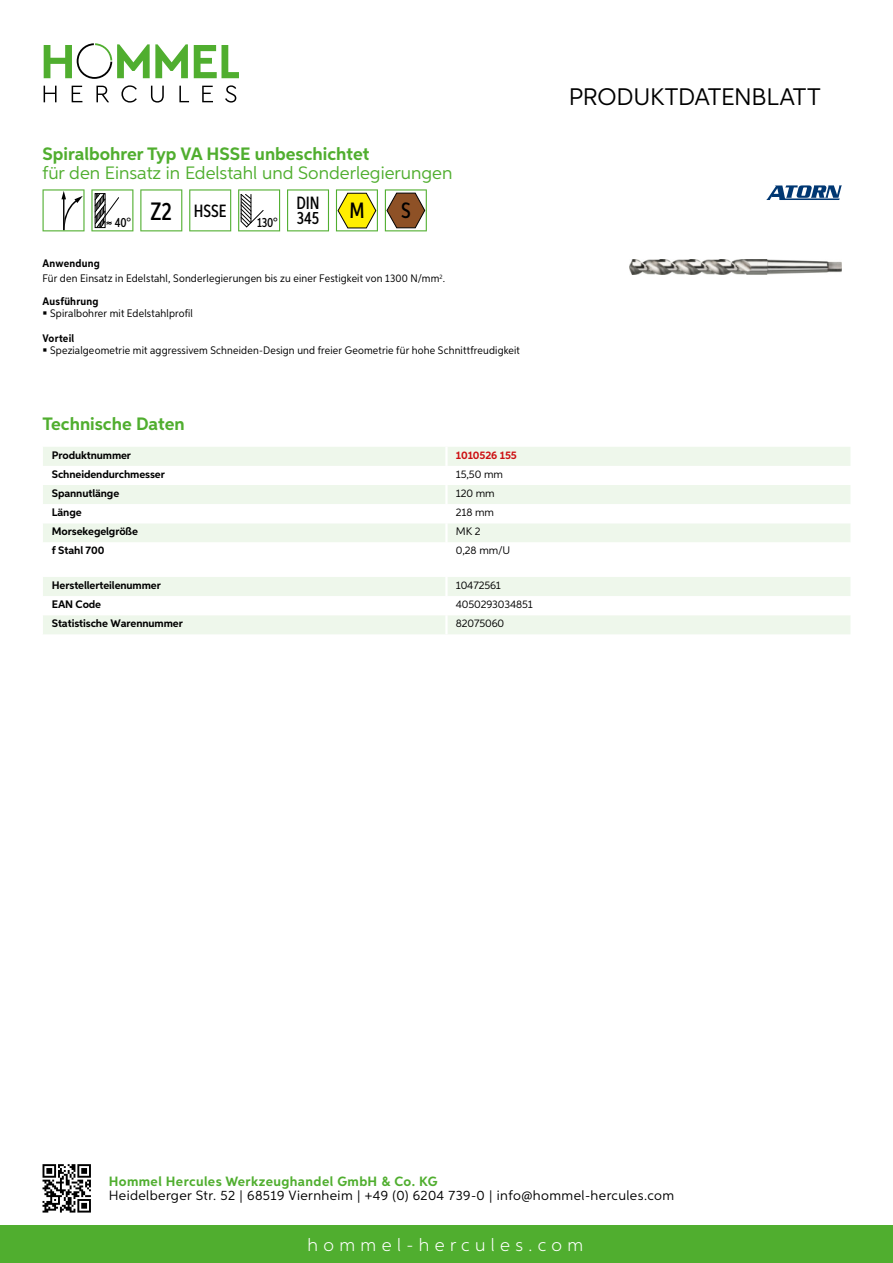
<style>
.page{position:relative;width:893px;height:1263px;background:#fff}
.page>*{position:absolute;margin:0;border:0;box-sizing:border-box;transform-origin:0 0}
.t1{font:24px "Aspira";letter-spacing:-.01em;color:#000}
.t2{font:500 22.2px "Aspira XX Nar";color:#000}
.t3{font:700 18px "Aspira";color:#50ae2f}
.t4{font:18px "Aspira";color:#50ae2f}
.t5{font:300 18px "Aspira";letter-spacing:.3em;color:#fff}
.t6{font:500 17.85px/14.9px "Aspira XX Nar";color:#000}
.t7{font:13.5px "Aspira";letter-spacing:.03em;color:#000}
.t8{font:700 13.5px "Aspira";letter-spacing:.03em;color:#50ae2f}
.t9{font:500 13.35px "Aspira XX Nar";color:#000}
.t10{font:10.95px/15.1px "Aspira Nar";letter-spacing:.015em;color:#000}
.t11{font:700 10.95px "Aspira";letter-spacing:-.01em;color:#000}
.t12{font:10.95px "Aspira";letter-spacing:-.01em;color:#000}
.t13{font:700 10.95px "Aspira Nar";letter-spacing:.02em;color:#000}
.t14{font:700 10.95px "Aspira";letter-spacing:-.01em;color:#cd1013}
.s1{font-size:25.2px}
.s2{font-weight:700}
</style>
<div class="page">
<div style="left:0;top:1226px;width:893px;height:37px;background:#50ae2f"></div>
<svg style="left:43px;top:1164px;width:48px;height:48px"></svg>
<svg style="left:194px;top:45px;width:45px;height:33px"></svg>
<svg style="left:44px;top:43px;width:144px;height:36px"></svg>
<svg style="left:44px;top:86px;width:13px;height:16px"></svg>
<svg style="left:72px;top:86px;width:10px;height:16px"></svg>
<svg style="left:96px;top:86px;width:13px;height:16px"></svg>
<svg style="left:121px;top:85px;width:16px;height:18px"></svg>
<svg style="left:151px;top:86px;width:13px;height:17px"></svg>
<svg style="left:179px;top:86px;width:10px;height:16px"></svg>
<svg style="left:202px;top:86px;width:11px;height:16px"></svg>
<svg style="left:225px;top:85px;width:11px;height:18px"></svg>
<div style="left:43px;top:447px;width:807px;height:19px;background:#eef7eb"></div>
<svg style="left:43px;top:485px;width:807px;height:57px;fill:#eef7eb"></svg>
<hr style="left:445px;top:447px;width:3px;height:19px;background:#fff">
<hr style="left:445px;top:485px;width:3px;height:19px;background:#fff">
<hr style="left:445px;top:504px;width:3px;height:19px;background:#fff">
<hr style="left:445px;top:523px;width:3px;height:19px;background:#fff">
<svg style="left:43px;top:577px;width:807px;height:57px"></svg>
<hr style="left:445px;top:615px;width:3px;height:19px;background:#fff">
<svg style="left:43px;top:189px;width:42px;height:42px"></svg>
<svg style="left:91px;top:189px;width:42px;height:42px"></svg>
<svg style="left:140px;top:189px;width:42px;height:42px"></svg>
<svg style="left:189px;top:189px;width:42px;height:42px"></svg>
<svg style="left:238px;top:189px;width:42px;height:42px"></svg>
<svg style="left:287px;top:189px;width:42px;height:42px"></svg>
<svg style="left:336px;top:189px;width:42px;height:42px"></svg>
<svg style="left:385px;top:189px;width:42px;height:42px"></svg>
<img style="left:629px;top:259px;width:213px;height:16px">
<svg style="left:766px;top:185px;width:76px;height:15px"></svg>
<h3 class="t3" style="left:43px;top:142px;width:329px">Spiralbohrer Typ VA HSSE unbeschichtet</h3>
<h3 class="t4" style="left:43px;top:162px;width:411px">für den Einsatz in Edelstahl und Sonderlegierungen</h3>
<h3 class="t6" style="left:115px;top:203px;width:113px"><sub>40°</sub> <span class="s1">Z2</span> HSSE</h3>
<p class="t9" style="left:257px;top:215px;width:22px">130°</p>
<h3 class="t6" style="left:296px;top:196px;width:25px">DIN<br>345</h3>
<h2 class="t2" style="left:349px;top:197px;width:17px">M</h2>
<h2 class="t2" style="left:401px;top:197px;width:11px">S</h2>
<p class="t10" style="left:43px;top:256px;width:404px"><span class="s2">Anwendung<br></span>Für den Einsatz in Edelstahl, Sonderlegierungen bis zu einer Festigkeit von 1300 N/mm<sup>2</sup>.</p>
<p class="t13" style="left:43px;top:294px;width:58px">Ausführung</p>
<p class="t10" style="left:50px;top:306px;width:144px">Spiralbohrer mit Edelstahlprofil</p>
<p class="t13" style="left:43px;top:331px;width:33px">Vorteil</p>
<p class="t10" style="left:50px;top:343px;width:471px">Spezialgeometrie mit aggressivem Schneiden-Design und freier Geometrie für hohe Schnittfreudigkeit</p>
<h3 class="t3" style="left:43px;top:413px;width:144px">Technische Daten</h3>
<p class="t11" style="left:52px;top:448px;width:81px">Produktnummer</p>
<p class="t14" style="left:456px;top:448px;width:63px">1010526 155</p>
<p class="t11" style="left:52px;top:467px;width:115px">Schneidendurchmesser</p>
<p class="t12" style="left:456px;top:467px;width:49px">15,50 mm</p>
<p class="t11" style="left:52px;top:486px;width:69px">Spannutlänge</p>
<p class="t12" style="left:456px;top:486px;width:40px">120 mm</p>
<p class="t11" style="left:52px;top:506px;width:31px">Länge</p>
<p class="t12" style="left:456px;top:506px;width:40px">218 mm</p>
<p class="t11" style="left:52px;top:525px;width:88px">Morsekegelgröße</p>
<p class="t12" style="left:456px;top:525px;width:26px">MK 2</p>
<p class="t11" style="left:52px;top:544px;width:54px">f Stahl 700</p>
<p class="t12" style="left:456px;top:544px;width:54px">0,28 mm/U</p>
<p class="t11" style="left:52px;top:578px;width:111px">Herstellerteilenummer</p>
<p class="t12" style="left:456px;top:578px;width:47px">10472561</p>
<p class="t11" style="left:52px;top:597px;width:51px">EAN Code</p>
<p class="t12" style="left:456px;top:598px;width:79px">4050293034851</p>
<p class="t11" style="left:52px;top:617px;width:132px">Statistische Warennummer</p>
<p class="t12" style="left:456px;top:617px;width:50px">82075060</p>
<h1 class="t1" style="left:569px;top:82px;width:253px">Produktdatenblatt</h1>
<p class="t8" style="left:109px;top:1172px;width:330px">Hommel Hercules Werkzeughandel GmbH &amp; Co. KG</p>
<p class="t7" style="left:109px;top:1187px;width:567px">Heidelberger Str. 52 | 68519 Viernheim | +49 (0) 6204 739-0 | info@hommel-hercules.com</p>
<h3 class="t5" style="left:307px;top:1234px;width:277px">hommel-hercules.com</h3>
</div>
